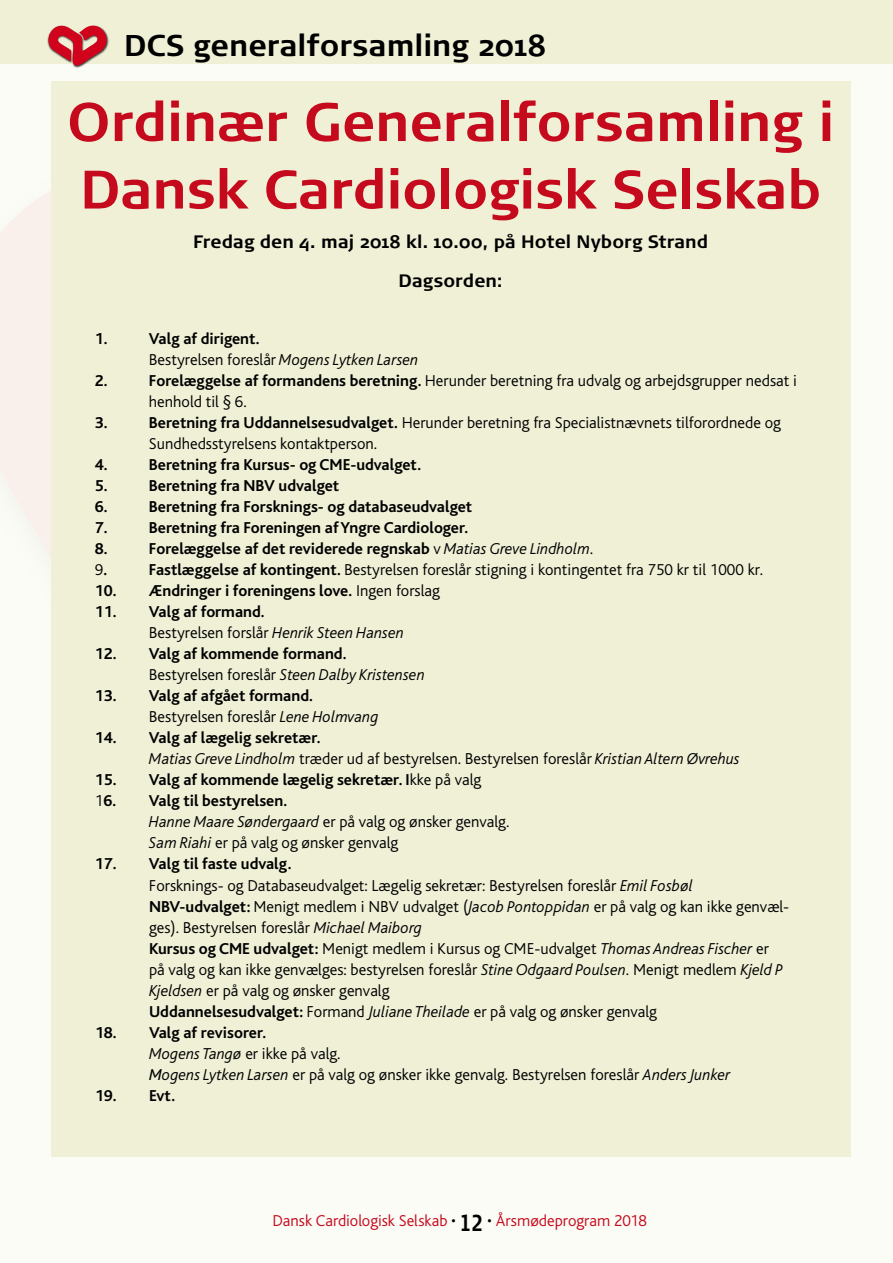
<style>
.page{position:relative;width:893px;height:1263px;background:#fcfcf7}
.page>*{position:absolute;margin:0;border:0;box-sizing:border-box;transform-origin:0 0}
.t1{font:700 54px/67.5px "Signa Normal";letter-spacing:-.005em;color:#c50a1d}
.t2{font:700 30px "Signa Normal";color:#000}
.t3{font:700 18px/39px "Signa Normal";letter-spacing:.005em;color:#000;text-align:center}
.t4{font:300 16.5px/21px "Bliss";color:#000}
.t5{font:700 16.5px/21px "Bliss";color:#000}
.t6{font:300 16.5px "Bliss";color:#c50a1d}
.s1{font-weight:700}
.s2{font-style:italic}
.s3{font-weight:300}
.s4{font-weight:300;font-style:italic}
.s5{font-weight:400;font-style:italic}
.s6{color:#000}
.s7{font-family:"Signa Column";font-weight:700;font-size:23.1px;color:#000}
</style>
<div class="page">
<div style="left:0;top:0;width:893px;height:64px;background:#f0f0d7"></div>
<svg style="left:0;top:191px;width:51px;height:366px;fill:#f9f0ec"></svg>
<img style="left:59px;top:25px;width:50px;height:43px">
<svg style="left:48px;top:26px;width:59px;height:40px"></svg>
<div style="left:51px;top:81px;width:799px;height:1076px;background:#f0f0d7"></div>
<h2 class="t2" style="left:124px;top:28px;width:424px">DCS generalforsamling 2018</h2>
<h1 class="t1" style="left:67px;top:88px;width:769px">Ordinær Generalforsamling i<br>Dansk Cardiologisk Selskab</h1>
<p class="t3" style="left:193px;top:222px;width:516px">Fredag den 4. maj 2018 kl. 10.00, på Hotel Nyborg Strand<br>Dagsorden:</p>
<p class="t5" style="left:95px;top:329px;width:14px">1.</p>
<p class="t4" style="left:149px;top:329px;width:271px"><span class="s1">Valg af dirigent.<br></span>Bestyrelsen foreslår <span class="s2">Mogens Lytken Larsen</span></p>
<p class="t5" style="left:95px;top:371px;width:14px">2.</p>
<p class="t4" style="left:149px;top:371px;width:649px"><span class="s1">Forelæggelse af formandens beretning.</span> Herunder beretning fra udvalg og arbejdsgrupper nedsat i henhold til § 6.</p>
<p class="t5" style="left:95px;top:413px;width:14px">3.</p>
<p class="t4" style="left:149px;top:413px;width:633px"><span class="s1">Beretning fra Uddannelsesudvalget.</span> Herunder beretning fra Specialistnævnets tilforordnede og<br>Sundhedsstyrelsens kontaktperson.</p>
<p class="t5" style="left:95px;top:455px;width:14px">4.</p>
<p class="t5" style="left:149px;top:455px;width:274px">Beretning fra Kursus- og CME-udvalget.</p>
<p class="t5" style="left:95px;top:476px;width:14px">5.</p>
<p class="t5" style="left:149px;top:476px;width:192px">Beretning fra NBV udvalget</p>
<p class="t5" style="left:95px;top:497px;width:14px">6.</p>
<p class="t5" style="left:149px;top:497px;width:325px">Beretning fra Forsknings- og databaseudvalget</p>
<p class="t5" style="left:95px;top:518px;width:14px">7.</p>
<p class="t5" style="left:149px;top:518px;width:321px">Beretning fra Foreningen af Yngre Cardiologer.</p>
<p class="t5" style="left:95px;top:539px;width:14px">8.</p>
<p class="t5" style="left:149px;top:539px;width:447px">Forelæggelse af det reviderede regnskab <span class="s3">v</span> <span class="s4">Matias Greve Lindholm.</span></p>
<p class="t4" style="left:95px;top:560px;width:14px">9<span class="s1">.</span></p>
<p class="t4" style="left:149px;top:560px;width:616px"><span class="s1">Fastlæggelse af kontingent.</span> Bestyrelsen foreslår stigning i kontingentet fra 750 kr til 1000 kr.</p>
<p class="t5" style="left:95px;top:581px;width:346px">10. Ændringer i foreningens love. <span class="s3">Ingen forslag</span></p>
<p class="t4" style="left:149px;top:602px;width:257px;text-indent:-54px"><span class="s1">11. Valg af formand.<br></span>Bestyrelsen forslår <span class="s2">Henrik Steen Hansen</span></p>
<p class="t5" style="left:149px;top:644px;width:277px;text-indent:-54px">12. Valg af kommende formand.<br><span class="s3">Bestyrelsen foreslår</span> <span class="s4">Steen Dalby Kristensen</span></p>
<p class="t5" style="left:149px;top:686px;width:231px;text-indent:-54px">13. Valg af afgået formand.<br><span class="s3">Bestyrelsen foreslår</span> <span class="s4">Lene Holmvang</span></p>
<p class="t4" style="left:149px;top:728px;width:592px;text-indent:-54px"><span class="s1">14. Valg af lægelig sekretær.<br></span><span class="s2">Matias Greve Lindholm</span> træder ud af bestyrelsen. Bestyrelsen foreslår <span class="s2">Kristian Altern Øvrehus</span></p>
<p class="t5" style="left:95px;top:770px;width:388px">15. Valg af kommende lægelig sekretær. I<span class="s3">kke på valg</span></p>
<p class="t4" style="left:149px;top:791px;width:362px;text-indent:-54px">1<span class="s1">6. Valg til bestyrelsen.<br></span><span class="s2">Hanne Maare Søndergaard</span> er på valg og ønsker genvalg.<br><span class="s2">Sam Riahi</span> er på valg og ønsker genvalg</p>
<p class="t4" style="left:149px;top:854px;width:642px;text-indent:-54px"><span class="s1">17. Valg til faste udvalg.<br></span>Forsknings- og Databaseudvalget: Lægelig sekretær: Bestyrelsen foreslår <span class="s2">Emil Fosbøl </span><span class="s1">NBV-udvalget:</span> Menigt medlem i NBV udvalget (<span class="s2">Jacob Pontoppidan</span> er på valg og kan ikke genvæl&shy;ges). Bestyrelsen foreslår <span class="s2">Michael Maiborg<br></span><span class="s1">Kursus og CME udvalget:</span> Menigt medlem i Kursus og CME-udvalget <span class="s2">Thomas Andreas Fischer</span> er<br>på valg og kan ikke genvælges: bestyrelsen foreslår <span class="s2">Stine Odgaard Poulsen</span>. Menigt medlem <span class="s2">Kjeld P Kjeldsen</span> er på valg og ønsker genvalg<br><span class="s1">Uddannelsesudvalget:</span> Formand <span class="s2">Juliane Theilade</span> er på valg og ønsker genvalg</p>
<p class="t4" style="left:149px;top:1022px;width:583px;text-indent:-54px"><span class="s1">18. Valg af revisorer.<br></span><span class="s2">Mogens Tangø</span> er ikke på valg.<br><span class="s5">M</span><span class="s2">ogens Lytken Larsen</span> er på valg og ønsker ikke genvalg. Bestyrelsen foreslår <span class="s2">Anders Junker</span></p>
<p class="t5" style="left:95px;top:1085px;width:82px">19. Evt.</p>
<p class="t6" style="left:273px;top:1212px;width:376px">Dansk Cardiologisk Selskab <span class="s6">•</span> <span class="s7">12</span> <span class="s6">•</span> Årsmødeprogram 2018</p>
</div>
